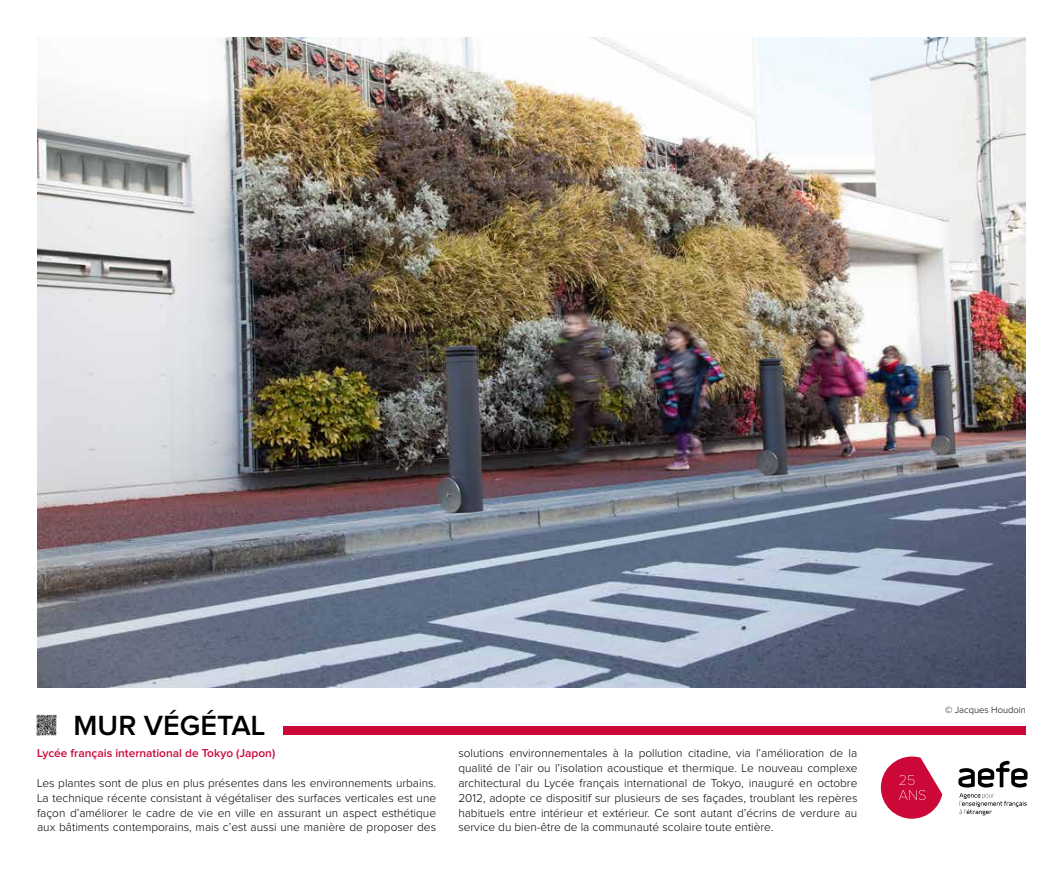
<style>
.page{position:relative;width:1063px;height:869px;background:#fff}
.page>*{position:absolute;margin:0;border:0;box-sizing:border-box;transform-origin:0 0}
.t1{font:600 28.75px "Proxima Nova";letter-spacing:.005em;color:#000}
.t2{font:300 11.88px/14.9px "Proxima Nova";color:#000;text-align:justify}
.t3{font:600 11.88px "Proxima Nova";color:#cc0839}
.t4{font:300 9.38px "Proxima Nova";color:#000}
</style>
<div class="page">
<div style="left:283px;top:725px;width:743px;height:9px;background:#cc0839"></div>
<svg style="left:881px;top:756px;width:61px;height:62px"></svg>
<svg style="left:958px;top:760px;width:70px;height:55px"></svg>
<img style="left:36px;top:714px;width:21px;height:21px">
<img style="left:37px;top:37px;width:989px;height:650px">
<h1 class="t1" style="left:73px;top:708px;width:194px">MUR VÉGÉTAL</h1>
<p class="t4" style="left:945px;top:704px;width:82px">© Jacques Houdoin</p>
<p class="t2" style="left:458px;top:745px;width:401px">solutions environnementales à la pollution citadine, via l’amélioration de la qualité de l’air ou l’isolation acoustique et thermique. Le nouveau complexe architectural du Lycée français international de Tokyo, inauguré en octobre 2012, adopte ce dispositif sur plusieurs de ses façades, troublant les repères habituels entre intérieur et extérieur. Ce sont autant d’écrins de verdure au service du bien-être de la communauté scolaire toute entière.</p>
<p class="t3" style="left:37px;top:746px;width:240px">Lycée français international de Tokyo (Japon)</p>
<p class="t2" style="left:37px;top:775px;width:401px">Les plantes sont de plus en plus présentes dans les environnements urbains.<br>La technique récente consistant à végétaliser des surfaces verticales est une façon d’améliorer le cadre de vie en ville en assurant un aspect esthétique aux bâtiments contemporains, mais c’est aussi une manière de proposer des</p>
</div>
